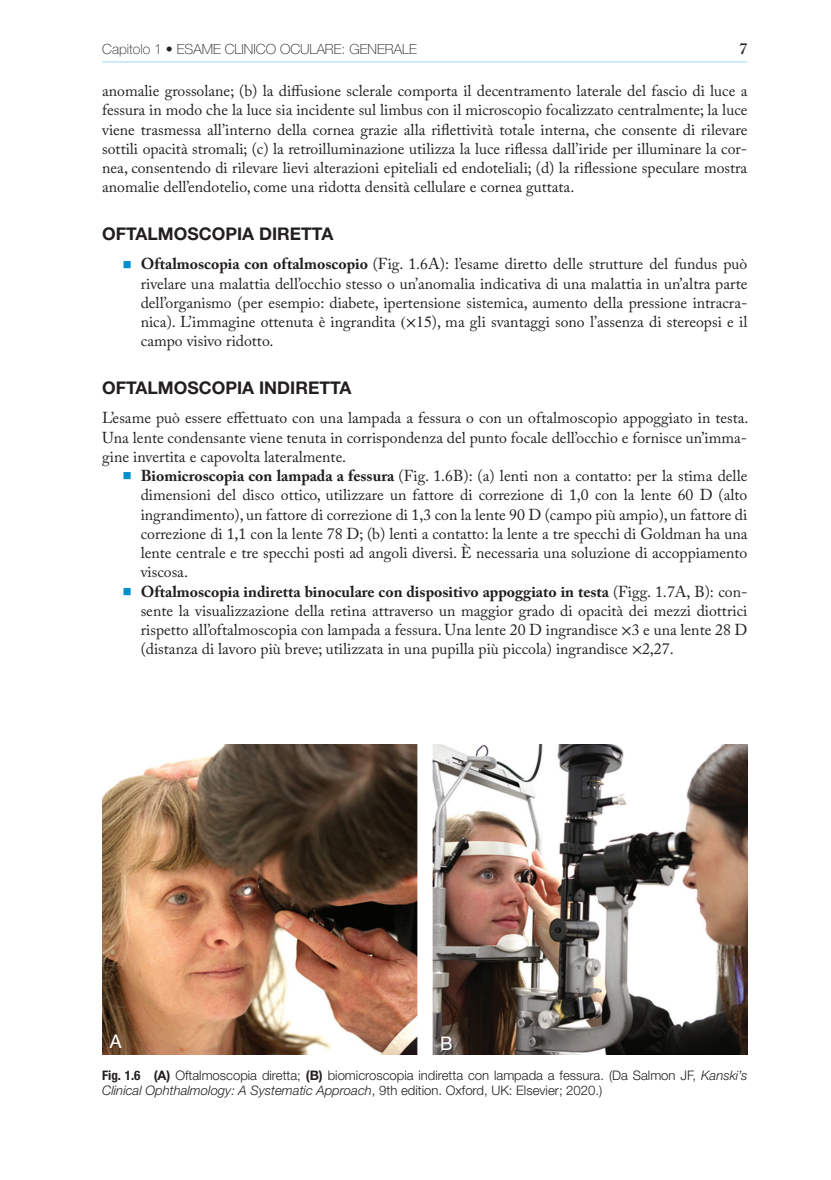
<style>
.page{position:relative;width:831px;height:1180px;background:#fff}
.page>*{position:absolute;margin:0;border:0;box-sizing:border-box;transform-origin:0 0}
.t1{font:18.72px "Helvetica";color:#fff}
.t2{font:700 17.5px "Helvetica Neue LT Std";color:#231f20}
.t3{font:15.75px/19.2px "Adobe Caslon Pro";color:#231f20;text-align:justify}
.t4{font:700 15.75px "Adobe Caslon Pro";color:#231f20}
.t5{font:600 15.75px "Adobe Caslon Pro";color:#231f20}
.t6{font:100 14px "Helvetica Neue LT Std";color:#231f20}
.t7{font:300 13.12px/15.8px "Helvetica Neue LT Std";color:#231f20}
.s1{font-family:"STIX";font-size:13.47px;color:#008eca}
.s2{font-weight:700}
.s3{font-family:"STIX General"}
.s4{font-family:"STIX";font-weight:400;font-size:13.47px;color:#008eca}
.s5{font-weight:400}
.s6{font-weight:700;font-stretch:condensed}
.s7{font-style:italic}
</style>
<div class="page">
<hr style="left:102px;top:61px;width:645px;height:2px;background:#c6eafa">
<img style="left:102px;top:744px;width:645px;height:311px">
<p class="t6" style="left:102px;top:41px;width:93px">CAPITOLO 1 • ESAME</p>
<p class="t6" style="left:225px;top:41px;width:9px">CLINICO</p>
<p class="t6" style="left:280px;top:41px;width:39px">OCULARE</p>
<p class="t6" style="left:341px;top:41px;width:18px">: GENERALE</p>
<p class="t5" style="left:739px;top:39px;width:9px">7</p>
<p class="t3" style="left:102px;top:81px;width:646px">anomalie grossolane; (b) la diffusione sclerale comporta il decentramento laterale del fascio di luce a fessura in modo che la luce sia incidente sul limbus con il microscopio focalizzato centralmente; la luce viene trasmessa all’interno della cornea grazie alla riflettività totale interna, che consente di rilevare sottili opacità stromali; (c) la retroilluminazione utilizza la luce riflessa dall’iride per illuminare la cor&shy;nea, consentendo di rilevare lievi alterazioni epiteliali ed endoteliali; (d) la riflessione speculare mostra anomalie dell’endotelio, come una ridotta densità cellulare e cornea guttata.</p>
<p class="t2" style="left:102px;top:222px;width:233px">OFTALMOSCOPIA DIRETTA</p>
<p class="t3" style="left:141px;top:254px;width:608px;text-indent:-18px"><span class="s1">◾</span> <span class="s2">Oftalmoscopia con oftalmoscopio</span> (Fig. 1.6A): l’esame diretto delle strutture del fundus può rivelare una malattia dell’occhio stesso o un’anomalia indicativa di una malattia in un’altra parte dell’organismo (per esempio: diabete, ipertensione sistemica, aumento della pressione intracra&shy;nica). L’immagine ottenuta è ingrandita <span class="s3">(×15</span>), ma gli svantaggi sono l’assenza di stereopsi e il campo visivo ridotto.</p>
<p class="t2" style="left:102px;top:376px;width:251px">OFTALMOSCOPIA INDIRETTA</p>
<p class="t3" style="left:102px;top:408px;width:648px">L’esame può essere effettuato con una lampada a fessura o con un oftalmoscopio appoggiato in testa.<br>Una lente condensante viene tenuta in corrispondenza del punto focale dell’occhio e fornisce un’imma&shy;gine invertita e capovolta lateralmente.</p>
<p class="t3" style="left:123px;top:466px;width:625px"><span class="s1">◾</span> <span class="s2">Biomicroscopia con lampada a fessura</span> (Fig. 1.6B): (a) lenti non a contatto: per la stima delle</p>
<p class="t3" style="left:141px;top:485px;width:608px">dimensioni del disco ottico, utilizzare un fattore di correzione di 1,0 con la lente 60 D (alto</p>
<p class="t3" style="left:141px;top:504px;width:608px">ingrandimento), un fattore di correzione di 1,3 con la lente 90 D (campo più ampio), un fattore di</p>
<p class="t3" style="left:141px;top:524px;width:608px">correzione di 1,1 con la lente 78 D; (b) lenti a contatto: la lente a tre specchi di Goldman ha una</p>
<p class="t3" style="left:141px;top:543px;width:608px">lente centrale e tre specchi posti ad angoli diversi. È necessaria una soluzione di accoppiamento</p>
<p class="t3" style="left:141px;top:562px;width:49px">viscosa.</p>
<p class="t4" style="left:123px;top:582px;width:625px"><span class="s4">◾</span> Oftalmoscopia indiretta binoculare con dispositivo appoggiato in testa <span class="s5">(Figg. 1.7A, B): con-</span></p>
<p class="t3" style="left:141px;top:601px;width:608px">sente la visualizzazione della retina attraverso un maggior grado di opacità dei mezzi diottrici</p>
<p class="t3" style="left:141px;top:620px;width:608px">rispetto all’oftalmoscopia con lampada a fessura. Una lente 20 D ingrandisce <span class="s3">×</span>3 e una lente 28 D</p>
<p class="t3" style="left:141px;top:639px;width:534px">(distanza di lavoro più breve; utilizzata in una pupilla più piccola) ingrandisce <span class="s3">×</span>2,27.</p>
<p class="t1" style="left:109px;top:1027px;width:14px">A</p>
<p class="t1" style="left:440px;top:1029px;width:14px">B</p>
<p class="t7" style="left:102px;top:1067px;width:646px"><span class="s6">Fig. 1.6</span> <span class="s2">(A)</span> Oftalmoscopia diretta; <span class="s2">(B)</span> biomicroscopia indiretta con lampada a fessura. (Da Salmon JF, <span class="s7">Kanski’s<br>Clinical Ophthalmology: A Systematic Approach</span>, 9th edition. Oxford, UK: Elsevier; 2020.)</p>
</div>
